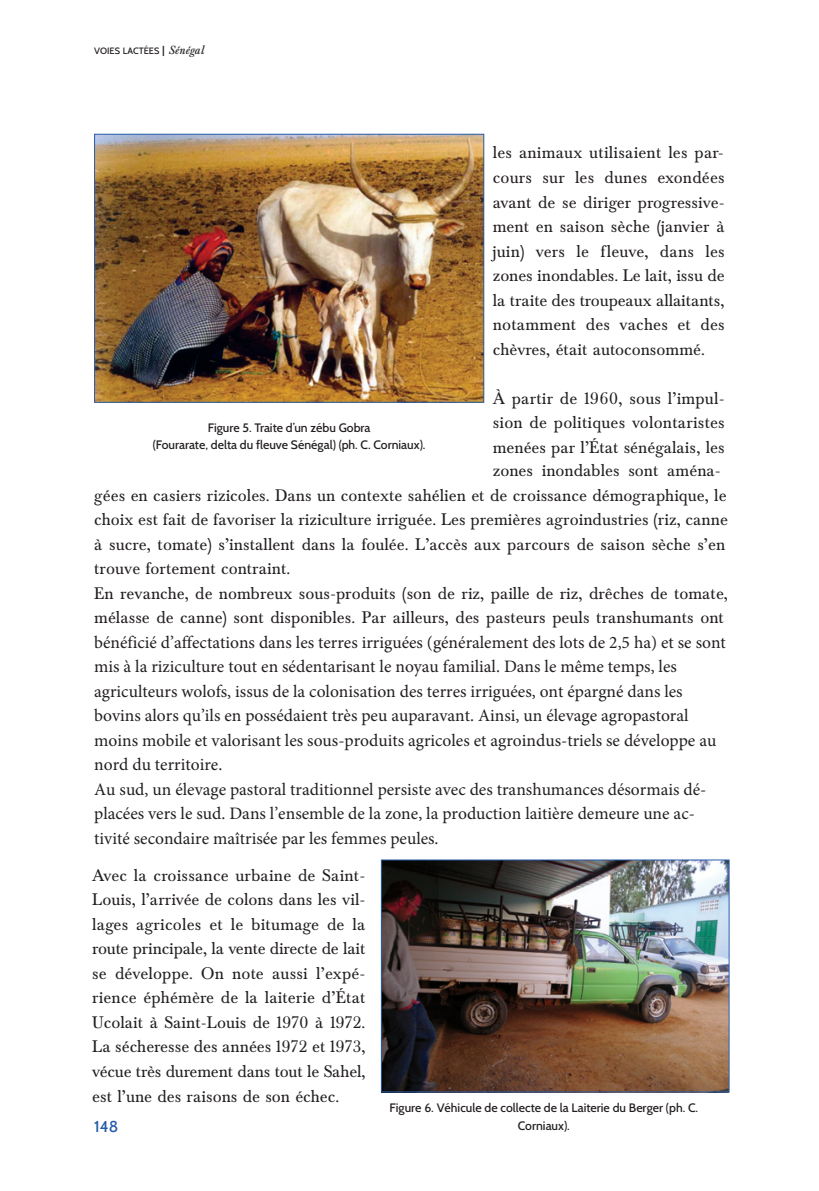
<style>
.page{position:relative;width:819px;height:1191px;background:#fff}
.page>*{position:absolute;margin:0;border:0;box-sizing:border-box;transform-origin:0 0}
.t1{font:17.5px/24.5px "Baskervald ADF Std";color:#231f20;text-align:justify}
.t2{font:17.5px/24.5px "Minion Pro";color:#231f20}
.t3{font:500 15.75px "Cabin";color:#275caa}
.t4{font:500 12.25px/17.8px "Cabin";color:#231f20;text-align:center}
.t5{font:500 9.1px "Cabin";color:#231f20}
.s1{font-family:"Baskervald ADF Std";font-weight:700;font-size:12.25px}
.s2{font-family:"Baskervald ADF Std";font-weight:400;font-style:italic;font-size:12.25px}
</style>
<div class="page">
<img style="left:96px;top:136px;width:386px;height:264px">
<div style="left:94px;top:134px;width:390px;height:268px;border:1px solid #275caa"></div>
<img style="left:383px;top:861px;width:344px;height:229px">
<div style="left:381px;top:859px;width:348px;height:233px;border:1px solid #275caa"></div>
<p class="t5" style="left:94px;top:47px;width:111px">VOIES LACTÉES <span class="s1">|</span> <span class="s2">Sénégal</span></p>
<p class="t1" style="left:493px;top:142px;width:233px">les animaux utilisaient les par&shy;cours sur les dunes exondées avant de se diriger progressive&shy;ment en saison sèche (janvier à juin) vers le fleuve, dans les zones inondables. le lait, issu de la traite des troupeaux allaitants, notamment des vaches et des chèvres, était autoconsommé.</p>
<p class="t1" style="left:493px;top:387px;width:233px">À partir de 1960, sous l’impul-</p>
<p class="t1" style="left:493px;top:412px;width:233px">sion de politiques volontaristes</p>
<p class="t1" style="left:493px;top:436px;width:233px">menées par l’État sénégalais, les</p>
<p class="t1" style="left:492px;top:460px;width:230px">zones inondables sont aména-</p>
<p class="t1" style="left:94px;top:484px;width:634px">gées en casiers rizicoles. Dans un contexte sahélien et de croissance démographique, le</p>
<p class="t1" style="left:94px;top:509px;width:635px">choix est fait de favoriser la riziculture irriguée. les premières agroindustries (riz, canne</p>
<p class="t1" style="left:94px;top:533px;width:632px">à sucre, tomate) s’installent dans la foulée. l’accès aux parcours de saison sèche s’en</p>
<p class="t1" style="left:94px;top:558px;width:198px">trouve fortement contraint.</p>
<p class="t1" style="left:94px;top:582px;width:635px">En revanche, de nombreux sous-produits (son de riz, paille de riz, drêches de tomate,</p>
<p class="t1" style="left:94px;top:607px;width:631px">mélasse de canne) sont disponibles. Par ailleurs, des pasteurs peuls transhumants ont</p>
<p class="t2" style="left:94px;top:630px;width:633px">bénéficié d’affectations dans les terres irriguées (généralement des lots de 2,5 ha) et se sont mis à la riziculture tout en sédentarisant le noyau familial. Dans le même temps, les agriculteurs wolofs, issus de la colonisation des terres irriguées, ont épargné dans les bovins alors qu’ils en possédaient très peu auparavant. Ainsi, un élevage agropastoral moins mobile et valorisant les sous-produits agricoles et agroindus-triels se développe au nord du territoire.<br>Au sud, un élevage pastoral traditionnel persiste avec des transhumances désormais dé&shy;placées vers le sud. Dans l’ensemble de la zone, la production laitière demeure une ac&shy;tivité secondaire maîtrisée par les femmes peules.</p>
<p class="t4" style="left:153px;top:419px;width:274px">Figure 5. Traite d’un zébu Gobra<br>(Fourarate, delta du fleuve Sénégal) (ph. C. Corniaux).</p>
<p class="t1" style="left:92px;top:864px;width:275px">Avec la croissance urbaine de Saint&shy;louis, l’arrivée de colons dans les vil&shy;lages agricoles et le bitumage de la route principale, la vente directe de lait se développe. On note aussi l’expé&shy;rience éphémère de la laiterie d’État Ucolait à Saint-louis de 1970 à 1972. la sécheresse des années 1972 et 1973, vécue très durement dans tout le Sahel, est l’une des raisons de son échec.</p>
<p class="t3" style="left:94px;top:1120px;width:26px">148</p>
<p class="t4" style="left:389px;top:1100px;width:310px">Figure 6. Véhicule de collecte de la Laiterie du Berger (ph. C.<br>Corniaux).</p>
</div>
